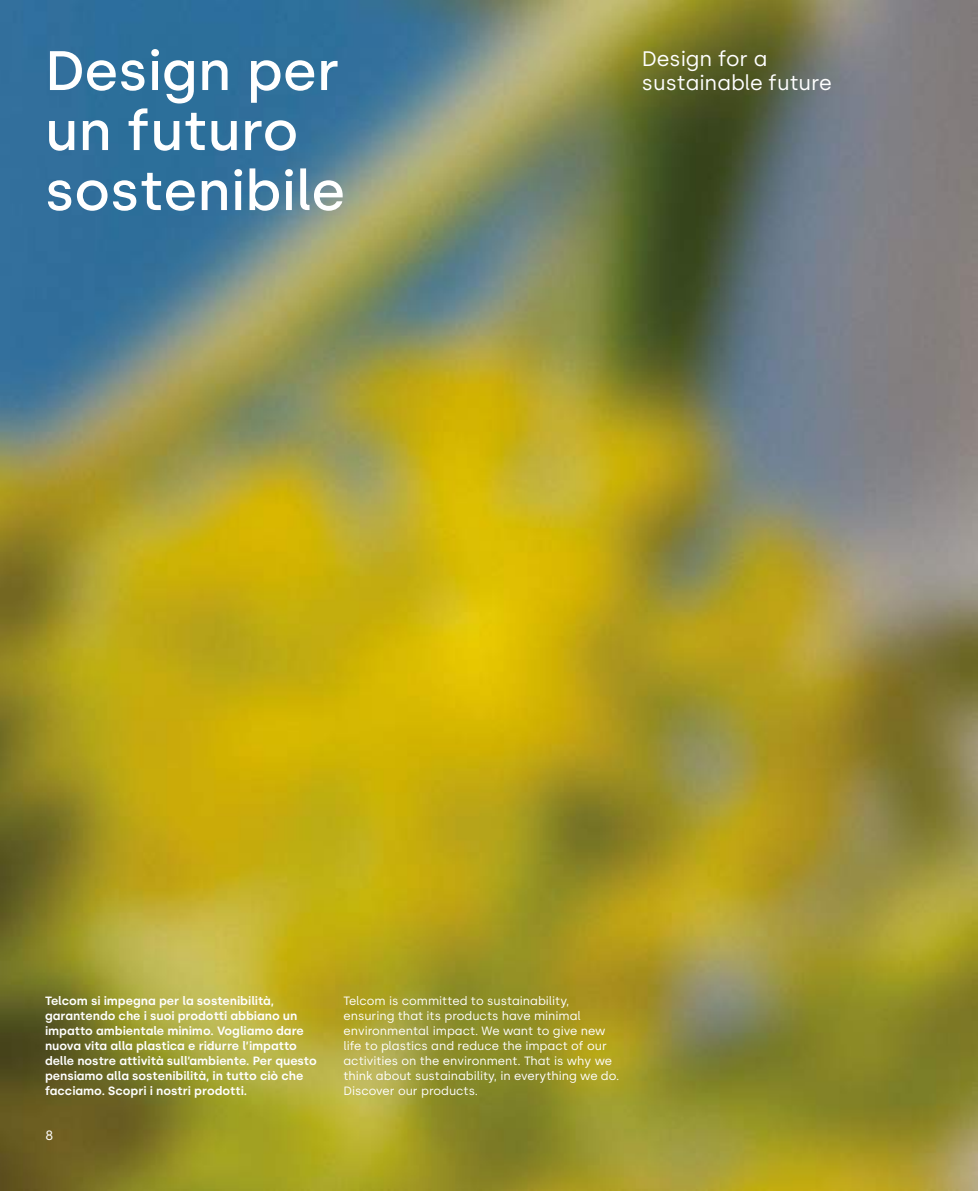
<style>
.page{position:relative;width:978px;height:1191px;background:#fff}
.page>*{position:absolute;margin:0;border:0;box-sizing:border-box;transform-origin:0 0}
.t1{font:500 55.5px/60px "Silka";color:#fff}
.t2{font:21px/24px "Silka";color:#fff}
.t3{font:13.5px "Silka";color:#fff}
.t4{font:600 12px/15px "Silka";color:#fff}
.t5{font:12px/15px "Silka";color:#fff}
</style>
<div class="page">
<img style="left:0;top:0;width:978px;height:1191px">
<h1 class="t1" style="left:45px;top:41px;width:302px">Design per un futuro sostenibile</h1>
<h2 class="t2" style="left:642px;top:46px;width:191px">Design for a sustainable future</h2>
<p class="t4" style="left:45px;top:993px;width:273px">Telcom si impegna per la sostenibilità, garantendo che i suoi prodotti abbiano un impatto ambientale minimo. Vogliamo dare nuova vita alla plastica e ridurre l’impatto delle nostre attività sull’ambiente. Per questo pensiamo alla sostenibilità, in tutto ciò che facciamo. Scopri i nostri prodotti.</p>
<p class="t5" style="left:343px;top:993px;width:277px">Telcom is committed to sustainability, ensuring that its products have minimal environmental impact. We want to give new life to plastics and reduce the impact of our activities on the environment. That is why we think about sustainability, in everything we do.<br>Discover our products.</p>
<p class="t3" style="left:45px;top:1127px;width:10px">8</p>
</div>
